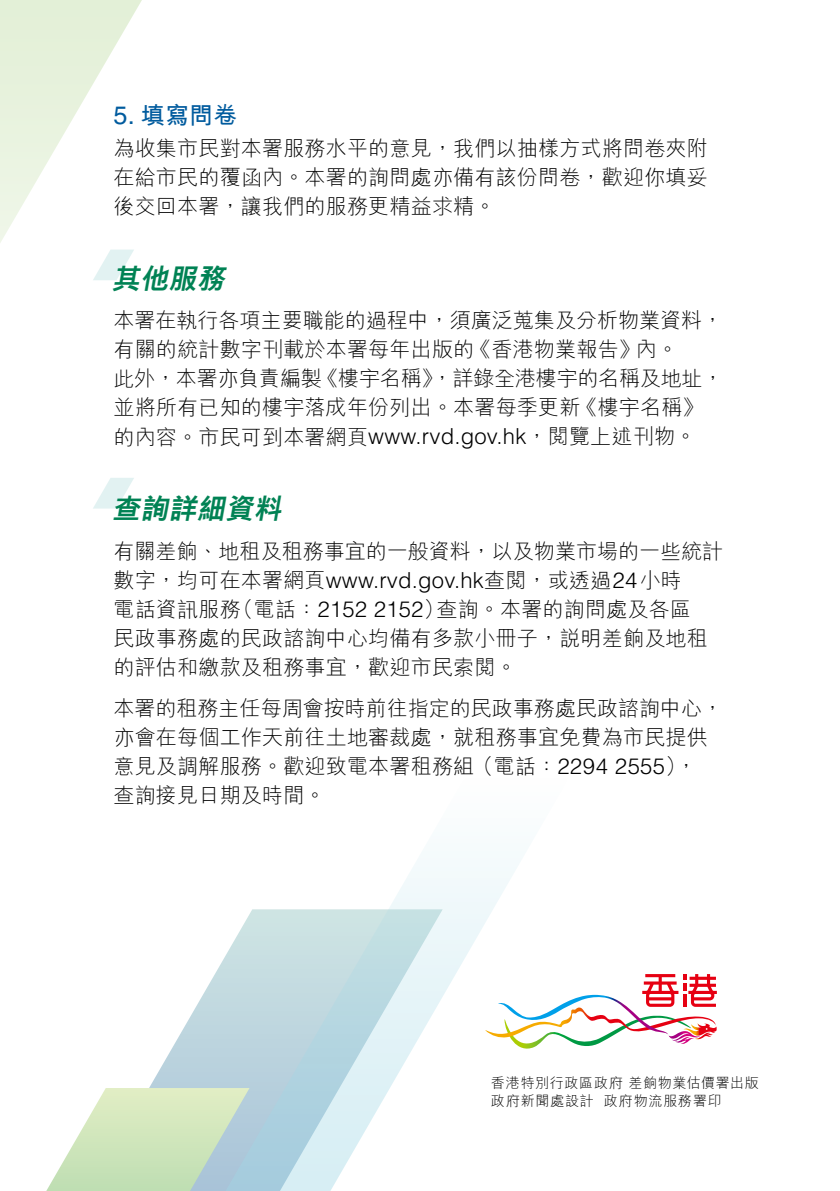
<style>
.page{position:relative;width:840px;height:1191px;background:#fff}
.page>*{position:absolute;margin:0;border:0;box-sizing:border-box;transform-origin:0 0}
.t1{font:italic 800 28px "M Hei HK";color:#008254}
.t2{font:700 24px "M Hei HK";color:#005b9e}
.t3{font:300 21px/29px "M Hei HK";letter-spacing:.01em;color:#000}
.t4{font:300 14px/18px "M Hei HK";letter-spacing:.05em;color:#000}
.s1{font-family:"Helvetica LT Std";font-weight:400;font-size:25.2px}
.s2{font-family:"Helvetica LT Std";font-size:22px}
</style>
<div class="page">
<svg style="left:149px;top:985px;width:60px;height:103px"></svg>
<svg style="left:46px;top:1088px;width:163px;height:103px"></svg>
<svg style="left:209px;top:860px;width:312px;height:331px"></svg>
<svg style="left:0;top:0;width:142px;height:243px"></svg>
<svg style="left:93px;top:249px;width:41px;height:31px"></svg>
<svg style="left:93px;top:478px;width:41px;height:30px"></svg>
<svg style="left:485px;top:974px;width:231px;height:80px"></svg>
<p class="t2" style="left:113px;top:97px;width:125px"><span class="s1">5.</span> 填寫問卷</p>
<p class="t3" style="left:113px;top:133px;width:595px;text-align:justify">為收集市民對本署服務水平的意見，我們以抽樣方式將問卷夾附在給市民的覆函內。本署的詢問處亦備有該份問卷，歡迎你填妥後交回本署，讓我們的服務更精益求精。</p>
<h1 class="t1" style="left:112px;top:264px;width:119px">其他服務</h1>
<p class="t3" style="left:113px;top:306px;width:611px">本署在執行各項主要職能的過程中，須廣泛蒐集及分析物業資料，有關的統計數字刊載於本署每年出版的《香港物業報告》內。<br>此外，本署亦負責編製《樓宇名稱》，詳錄全港樓宇的名稱及地址，並將所有已知的樓宇落成年份列出。本署每季更新《樓宇名稱》的內容。市民可到本署網頁<span class="s2">www.rvd.gov.hk</span>，閱覽上述刊物。</p>
<h1 class="t1" style="left:112px;top:495px;width:176px">查詢詳細資料</h1>
<p class="t3" style="left:113px;top:537px;width:610px">有關差餉、地租及租務事宜的一般資料，以及物業市場的一些統計數字，均可在本署網頁<span class="s2">www.rvd.gov.hk</span>查閱，或透過<span class="s2">24</span>小時<br>電話資訊服務（電話：<span class="s2">2152 2152</span>）查詢。本署的詢問處及各區<br>民政事務處的民政諮詢中心均備有多款小冊子，說明差餉及地租的評估和繳款及租務事宜，歡迎市民索閱。</p>
<p class="t3" style="left:113px;top:693px;width:610px">本署的租務主任每周會按時前往指定的民政事務處民政諮詢中心，亦會在每個工作天前往土地審裁處，就租務事宜免費為市民提供意見及調解服務。歡迎致電本署租務組（電話：<span class="s2">2294 2555</span>），查詢接見日期及時間。</p>
<p class="t4" style="left:490px;top:1073px;width:269px">香港特別行政區政府 差餉物業估價署出版政府新聞處設計 政府物流服務署印</p>
</div>
